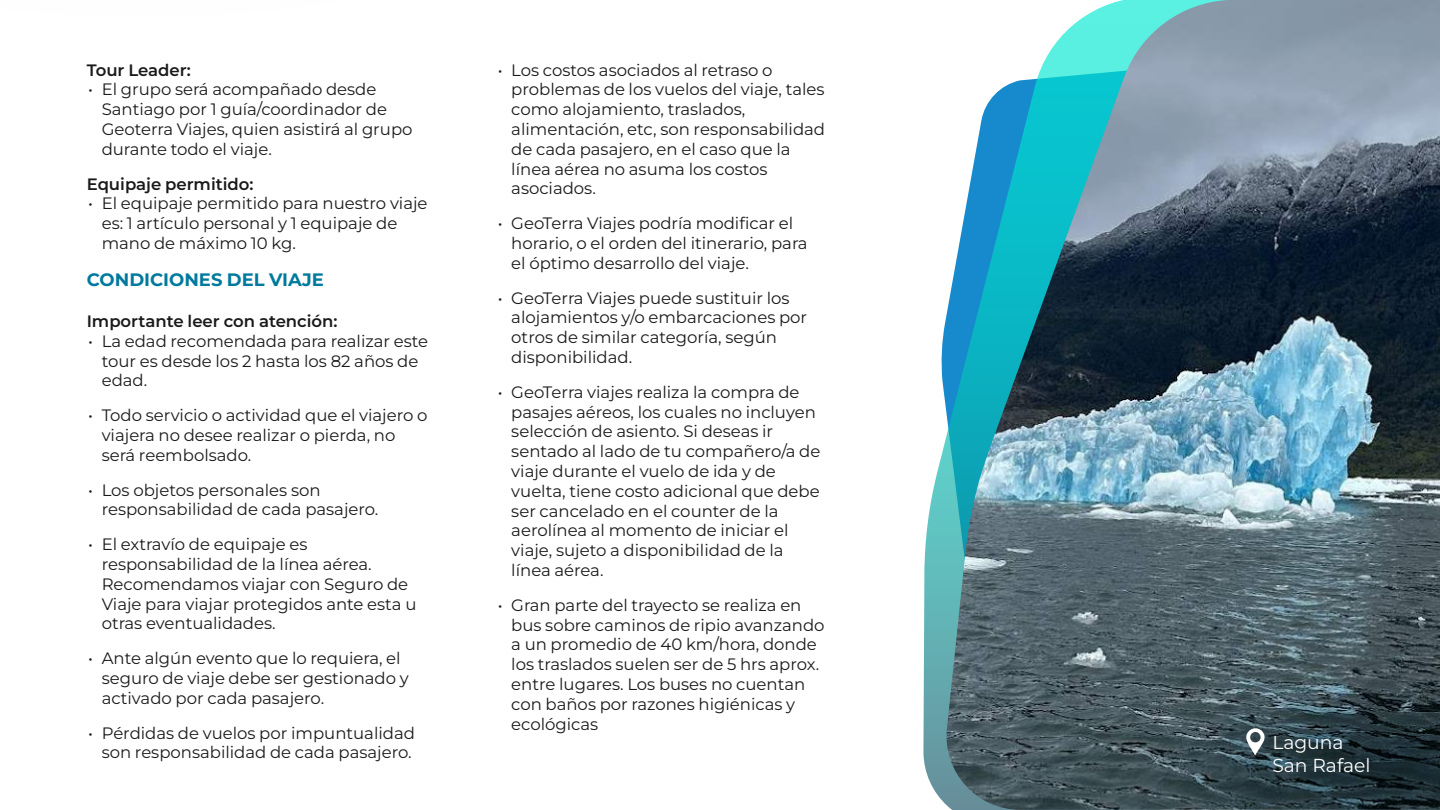
<style>
.page{position:relative;width:1440px;height:810px;background:#fff}
.page>*{position:absolute;margin:0;border:0;box-sizing:border-box;transform-origin:0 0}
.t1{font:18.75px/22.5px "Montserrat";color:#fff}
.t2{font:700 18px "Montserrat";color:#00799e}
.t3{font:16.5px/19.8px "Montserrat";color:#1a1a1a}
.t4{font:600 16.5px "Montserrat";color:#1a1a1a}
</style>
<div class="page">
<svg style="left:923px;top:351px;width:19px;height:449px"></svg>
<img style="left:942px;top:0;width:498px;height:810px">
<svg style="left:1033px;top:629px;width:407px;height:181px;background:#3f5056"></svg>
<svg style="left:1245px;top:728px;width:21px;height:27px"></svg>
<p class="t4" style="left:87px;top:59px;width:106px">Tour Leader:</p>
<p class="t3" style="left:102px;top:79px;width:312px;text-indent:-13px">• El grupo será acompañado desde<br>Santiago por 1 guía/coordinador de<br>Geoterra Viajes, quien asistirá al grupo durante todo el viaje.</p>
<p class="t4" style="left:87px;top:173px;width:168px">Equipaje permitido:</p>
<p class="t3" style="left:102px;top:193px;width:327px;text-indent:-13px">• El equipaje permitido para nuestro viaje es: 1 artículo personal y 1 equipaje de mano de máximo 10 kg.</p>
<p class="t2" style="left:87px;top:267px;width:239px">CONDICIONES DEL VIAJE</p>
<p class="t4" style="left:87px;top:310px;width:252px">Importante leer con atención:</p>
<p class="t3" style="left:102px;top:331px;width:328px;text-indent:-13px">• La edad recomendada para realizar este tour es desde los 2 hasta los 82 años de edad.</p>
<p class="t3" style="left:102px;top:405px;width:327px;text-indent:-13px">• Todo servicio o actividad que el viajero o viajera no desee realizar o pierda, no será reembolsado.</p>
<p class="t3" style="left:102px;top:479px;width:278px;text-indent:-13px">• Los objetos personales son responsabilidad de cada pasajero.</p>
<p class="t3" style="left:102px;top:534px;width:316px;text-indent:-13px">• El extravío de equipaje es responsabilidad de la línea aérea.<br>Recomendamos viajar con Seguro de<br>Viaje para viajar protegidos ante esta u otras eventualidades.</p>
<p class="t3" style="left:102px;top:648px;width:309px;text-indent:-13px">• Ante algún evento que lo requiera, el seguro de viaje debe ser gestionado y activado por cada pasajero.</p>
<p class="t3" style="left:88px;top:722px;width:328px;text-align:right">• Pérdidas de vuelos por impuntualidad son responsabilidad de cada pasajero.</p>
<p class="t3" style="left:511px;top:59px;width:315px;text-indent:-13px">• Los costos asociados al retraso o problemas de los vuelos del viaje, tales como alojamiento, traslados, alimentación, etc, son responsabilidad de cada pasajero, en el caso que la línea aérea no asuma los costos asociados.</p>
<p class="t3" style="left:511px;top:213px;width:298px;text-indent:-13px">• GeoTerra Viajes podría modificar el horario, o el orden del itinerario, para el óptimo desarrollo del viaje.</p>
<p class="t3" style="left:511px;top:287px;width:297px;text-indent:-13px">• GeoTerra Viajes puede sustituir los alojamientos y/o embarcaciones por otros de similar categoría, según disponibilidad.</p>
<p class="t3" style="left:511px;top:382px;width:311px;text-indent:-13px">• GeoTerra viajes realiza la compra de pasajes aéreos, los cuales no incluyen selección de asiento. Si deseas ir sentado al lado de tu compañero/a de viaje durante el vuelo de ida y de vuelta, tiene costo adicional que debe ser cancelado en el counter de la aerolínea al momento de iniciar el viaje, sujeto a disponibilidad de la línea aérea.</p>
<p class="t3" style="left:511px;top:595px;width:315px;text-indent:-13px">• Gran parte del trayecto se realiza en bus sobre caminos de ripio avanzando a un promedio de 40 km/hora, donde los traslados suelen ser de 5 hrs aprox. entre lugares. Los buses no cuentan con baños por razones higiénicas y ecológicas</p>
<p class="t1" style="left:1272px;top:731px;width:100px">Laguna<br>San Rafael</p>
</div>
